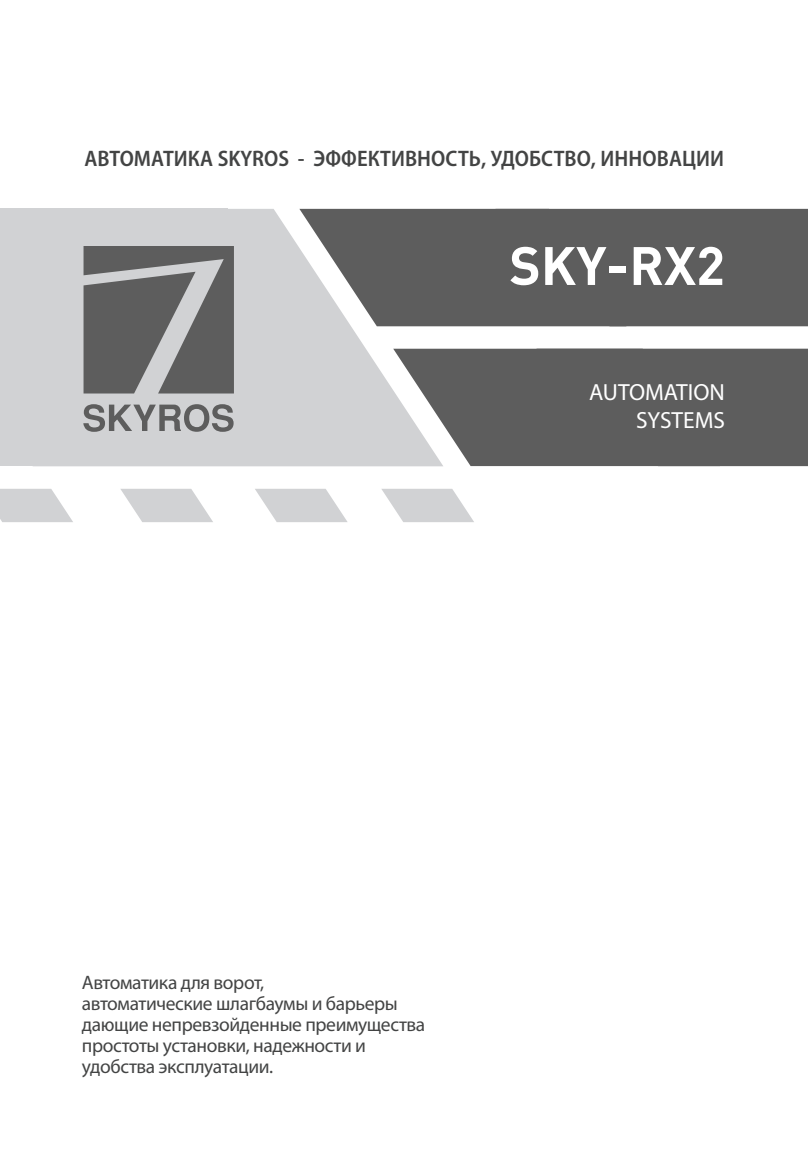
<style>
.page{position:relative;width:808px;height:1149px;background:#fff}
.page>*{position:absolute;margin:0;border:0;box-sizing:border-box;transform-origin:0 0}
.t1{font:700 53.25px "Plumb";color:#fff}
.t2{font:23.4px/28px "Myriad Pro";color:#fff;text-align:right}
.t3{font:600 semi-condensed 22.5px "Myriad Pro";letter-spacing:.005em;color:#434444}
.t4{font:19.5px/21px "Myriad Pro";letter-spacing:-.02em;color:#434444}
</style>
<div class="page">
<div style="left:0;top:208px;width:228px;height:258px;background:#d1d2d4"></div>
<svg style="left:83px;top:209px;width:360px;height:257px;fill:#d1d2d4"></svg>
<svg style="left:299px;top:209px;width:196px;height:117px;background:#797979"></svg>
<svg style="left:393px;top:348px;width:143px;height:118px;fill:#5d5d5d"></svg>
<div style="left:495px;top:209px;width:313px;height:117px;background:#5d5d5d"></div>
<div style="left:536px;top:348px;width:272px;height:118px;background:#5d5d5d"></div>
<svg style="left:120px;top:489px;width:93px;height:33px"></svg>
<svg style="left:255px;top:489px;width:93px;height:33px"></svg>
<svg style="left:381px;top:489px;width:93px;height:33px"></svg>
<svg style="left:84px;top:246px;width:150px;height:147px"></svg>
<svg style="left:83px;top:404px;width:151px;height:27px"></svg>
<svg style="left:0;top:489px;width:73px;height:33px;background:#d7d8da"></svg>
<p class="t3" style="left:85px;top:144px;width:641px">АВТОМАТИКА SKYROS - ЭФФЕКТИВНОСТЬ, УДОБСТВО, ИННОВАЦИИ</p>
<h1 class="t1" style="left:509px;top:235px;width:217px">SKY-RX2</h1>
<p class="t2" style="left:589px;top:378px;width:137px">AUTOMATION<br>SYSTEMS</p>
<p class="t4" style="left:82px;top:971px;width:345px">Автоматика для ворот,<br>автоматические шлагбаумы и барьеры дающие непревзойденные преимущества простоты установки, надежности и удобства эксплуатации.</p>
</div>
